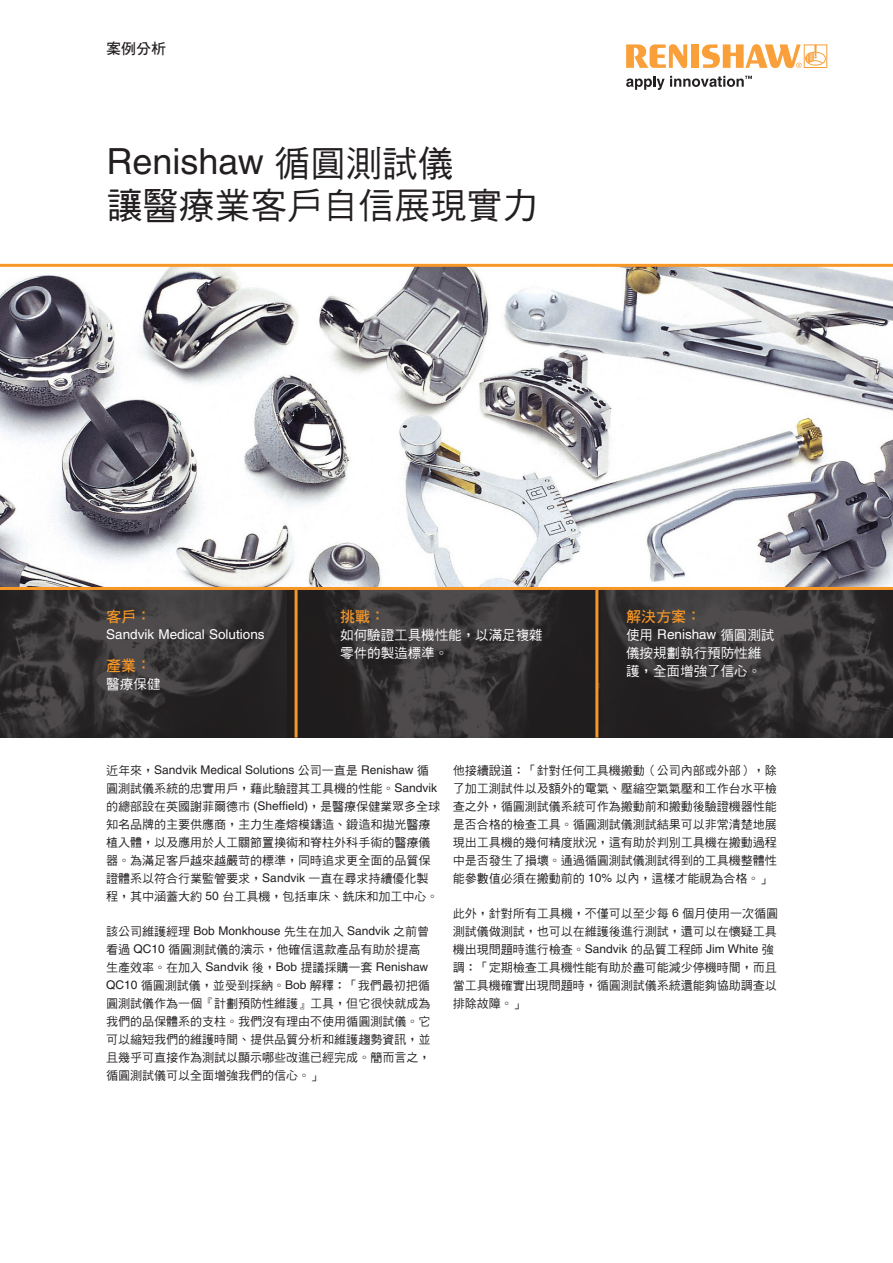
<style>
.page{position:relative;width:893px;height:1263px;background:#fff}
.page>*{position:absolute;margin:0;border:0;box-sizing:border-box;transform-origin:0 0}
.Case_study__Title_24{font:36px/42px "DF Hei Md HK BF";color:#231f20}
.Industry_box__Headin{font:15px "DF Hei W7 WIN BF";color:#f79727}
.Case_study__Front_pa{font:15px "DF Hei W7 WIN BF";color:#231f20}
.Industry_box__Main_t{font:13.5px/18px "DF Hei Md HK BF";color:#fff}
.Industry_box__Main_t-2{font:13.5px "Helvetica LT Pro";color:#fff}
.Main_body_heading_te{font:12px/18px "DF Hei Md HK BF";color:#231f20}
.s1{font-family:"Helvetica LT Pro"}
</style>
<div class="page">
<svg style="left:0;top:590px;width:893px;height:147px;background:#343031"></svg>
<hr style="left:295px;top:589px;width:3px;height:148px;background:#f79727">
<hr style="left:595px;top:589px;width:3px;height:148px;background:#f79727">
<svg style="left:626px;top:44px;width:61px;height:24px"></svg>
<div style="left:691px;top:44px;width:8px;height:24px;background:#f9a03a"></div>
<div style="left:805px;top:52px;width:21px;height:14px;border:1px solid #f9a03a;border-radius:50%"></div>
<svg style="left:702px;top:44px;width:121px;height:24px"></svg>
<svg style="left:626px;top:76px;width:126px;height:14px"></svg>
<svg style="left:0;top:264px;width:893px;height:326px"></svg>
<p class="Case_study__Front_pa" style="left:106px;top:41px;width:61px">案例分析</p>
<p class="Case_study__Title_24" style="left:106px;top:143px;width:434px"><span class="s1">Renishaw</span> 循圓測試儀<br>讓醫療業客戶自信展現實力</p>
<p class="Industry_box__Headin" style="left:106px;top:609px;width:46px">客戶：</p>
<p class="Industry_box__Main_t-2" style="left:106px;top:626px;width:160px">Sandvik Medical Solutions</p>
<p class="Industry_box__Headin" style="left:106px;top:657px;width:46px">產業：</p>
<p class="Industry_box__Main_t" style="left:106px;top:674px;width:55px">醫療保健</p>
<p class="Industry_box__Headin" style="left:340px;top:609px;width:46px">挑戰：</p>
<p class="Industry_box__Main_t" style="left:340px;top:626px;width:204px">如何驗證工具機性能，以滿足複雜零件的製造標準。</p>
<p class="Industry_box__Headin" style="left:626px;top:609px;width:76px">解決方案：</p>
<p class="Industry_box__Main_t" style="left:626px;top:626px;width:150px">使用 <span class="s1">Renishaw</span> 循圓測試儀按規劃執行預防性維護，全面增強了信心。</p>
<p class="Main_body_heading_te" style="left:106px;top:761px;width:335px">近年來，<span class="s1">Sandvik Medical Solutions</span> 公司一直是 <span class="s1">Renishaw</span> 循圓測試儀系統的忠實用戶，藉此驗證其工具機的性能。<span class="s1">Sandvik</span>的總部設在英國謝菲爾德市 <span class="s1">(Sheffield)</span>，是醫療保健業眾多全球知名品牌的主要供應商，主力生產熔模鑄造、鍛造和拋光醫療植入體，以及應用於人工關節置換術和脊柱外科手術的醫療儀器。為滿足客戶越來越嚴苛的標準，同時追求更全面的品質保證體系以符合行業監管要求，<span class="s1">Sandvik</span> 一直在尋求持續優化製程，其中涵蓋大約 <span class="s1">50</span> 台工具機，包括車床、銑床和加工中心。</p>
<p class="Main_body_heading_te" style="left:106px;top:922px;width:325px">該公司維護經理 <span class="s1">Bob Monkhouse</span> 先生在加入 <span class="s1">Sandvik</span> 之前曾看過 <span class="s1">QC10</span> 循圓測試儀的演示，他確信這款產品有助於提高生產效率。在加入 <span class="s1">Sandvik</span> 後，<span class="s1">Bob</span> 提議採購一套 <span class="s1">Renishaw<br>QC10</span> 循圓測試儀，並受到採納。<span class="s1">Bob</span> 解釋：「我們最初把循圓測試儀作為一個『計劃預防性維護』工具，但它很快就成為我們的品保體系的支柱。我們沒有理由不使用循圓測試儀。它可以縮短我們的維護時間、提供品質分析和維護趨勢資訊，並且幾乎可直接作為測試以顯示哪些改進已經完成。簡而言之，循圓測試儀可以全面增強我們的信心。」</p>
<p class="Main_body_heading_te" style="left:453px;top:761px;width:325px;text-align:justify">他接續說道：「針對任何工具機搬動（公司內部或外部），除了加工測試件以及額外的電氣、壓縮空氣氣壓和工作台水平檢查之外，循圓測試儀系統可作為搬動前和搬動後驗證機器性能是否合格的檢查工具。循圓測試儀測試結果可以非常清楚地展現出工具機的幾何精度狀況，這有助於判別工具機在搬動過程中是否發生了損壞。通過循圓測試儀測試得到的工具機整體性能參數值必須在搬動前的 <span class="s1">10%</span> 以內，這樣才能視為合格。」</p>
<p class="Main_body_heading_te" style="left:453px;top:904px;width:327px">此外，針對所有工具機，不僅可以至少每 <span class="s1">6</span> 個月使用一次循圓測試儀做測試，也可以在維護後進行測試，還可以在懷疑工具機出現問題時進行檢查。<span class="s1">Sandvik</span> 的品質工程師 <span class="s1">Jim White</span> 強調：「定期檢查工具機性能有助於盡可能減少停機時間，而且當工具機確實出現問題時，循圓測試儀系統還能夠協助調查以排除故障。」</p>
</div>
